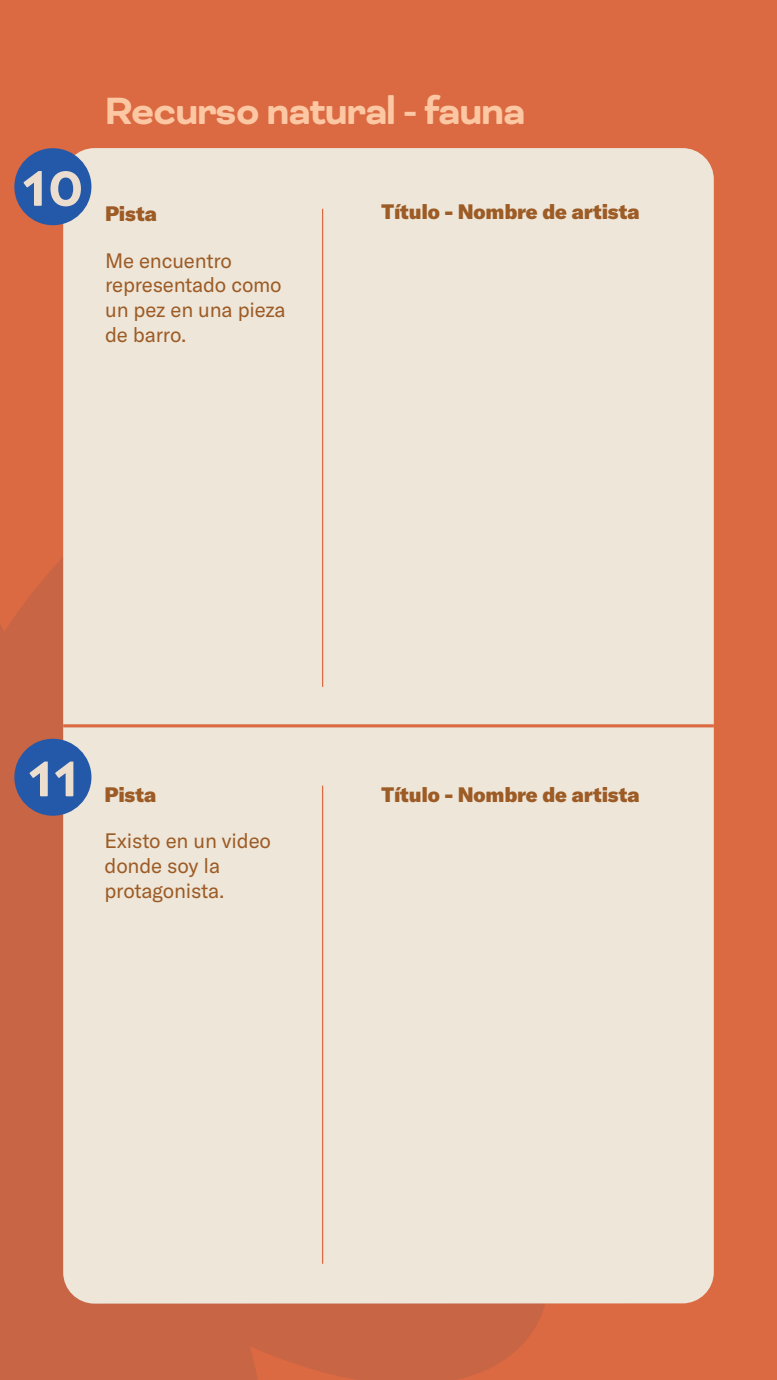
<style>
.page{position:relative;width:777px;height:1380px;background:#fff}
.page>*{position:absolute;margin:0;border:0;box-sizing:border-box;transform-origin:0 0}
.t1{font:700 57px "Bicyclette";color:#ebdecf}
.t2{font:700 43.81px "Bicyclette";letter-spacing:-.03em;color:#fcc7a3}
.t3{font:20.62px/24.8px "GT America";letter-spacing:-.01em;color:#9d5b25}
.t4{font:900 20.62px "GT America";letter-spacing:-.01em;color:#9d5b25}
</style>
<div class="page">
<div style="left:0;top:0;width:776px;height:1380px;background:#db6942"></div>
<svg style="left:0;top:558px;width:545px;height:822px;background:#c96544"></svg>
<div style="left:63px;top:148px;width:650px;height:1156px;background:#ede6d9"></div>
<hr style="left:63px;top:724px;width:650px;height:3px;background:#db6942">
<hr style="left:322px;top:786px;width:1px;height:478px;background:#db6942">
<hr style="left:322px;top:209px;width:1px;height:478px;background:#db6942">
<div style="left:14px;top:148px;width:77px;height:77px;background:#2459a9;border-radius:50%"></div>
<div style="left:14px;top:739px;width:77px;height:77px;background:#2459a9;border-radius:50%"></div>
<h1 class="t1" style="left:22px;top:155px;width:62px">10</h1>
<h2 class="t2" style="left:104px;top:86px;width:422px">Recurso natural - fauna</h2>
<p class="t4" style="left:105px;top:200px;width:53px">Pista</p>
<p class="t3" style="left:105px;top:248px;width:182px">Me encuentro representado como un pez en una pieza de barro.</p>
<p class="t4" style="left:381px;top:199px;width:259px">Título - Nombre de artista</p>
<h1 class="t1" style="left:28px;top:746px;width:50px">11</h1>
<p class="t4" style="left:104px;top:781px;width:53px">Pista</p>
<p class="t3" style="left:104px;top:829px;width:168px">Existo en un video donde soy la protagonista.</p>
<p class="t4" style="left:381px;top:781px;width:259px">Título - Nombre de artista</p>
</div>
